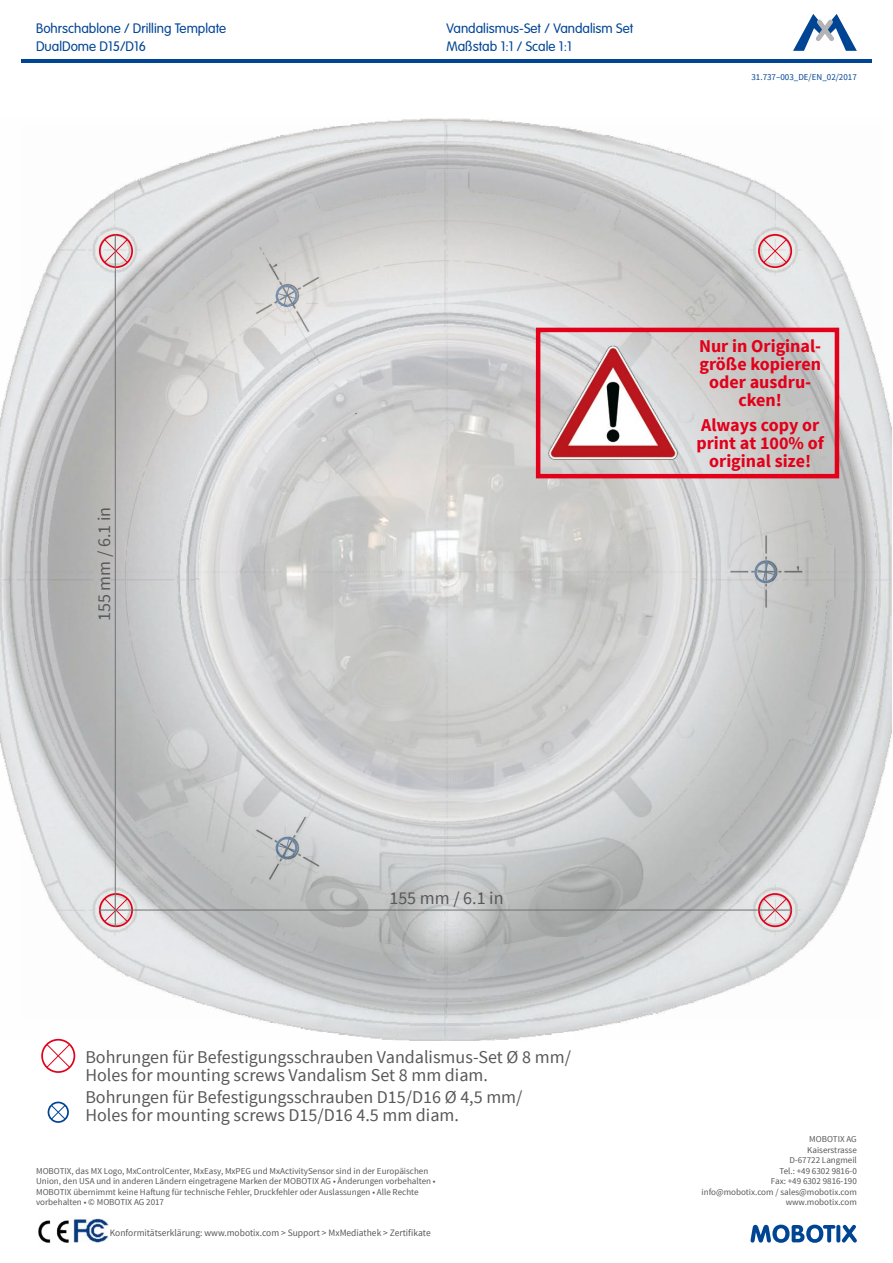
<style>
.page{position:relative;width:893px;height:1263px;background:#fff}
.page>*{position:absolute;margin:0;border:0;box-sizing:border-box;transform-origin:0 0}
.t1{font:18px/18px "Source Sans Pro";color:#58585a}
.t2{font:700 18px/18px "Source Sans Pro";color:#e2001a;text-align:center}
.t3{font:300 13.5px/18px "VAG Rounded LT Pro";color:#004494}
.t4{font:9.75px "Source Sans Pro";color:#58585a}
.t5{font:9px/10.5px "Source Sans Pro";color:#58585a}
.t6{font:9px "Source Sans Pro";color:#004494}
</style>
<div class="page">
<hr style="left:21px;top:60px;width:851px;height:3px;background:#004494">
<svg style="left:793px;top:14px;width:64px;height:37px"></svg>
<img style="left:38px;top:1220px;width:31px;height:23px">
<img style="left:74px;top:1219px;width:34px;height:23px">
<svg style="left:750px;top:1224px;width:85px;height:19px"></svg>
<svg style="left:836px;top:1225px;width:4px;height:17px"></svg>
<svg style="left:842px;top:1225px;width:15px;height:17px"></svg>
<div style="left:41px;top:1039px;width:34px;height:34px;border:2px solid #e2001a;border-radius:50%"></div>
<svg style="left:47px;top:1044px;width:23px;height:23px"></svg>
<div style="left:48px;top:1101px;width:21px;height:22px;border:2px solid #004494;border-radius:50%"></div>
<svg style="left:51px;top:1105px;width:15px;height:15px"></svg>
<img style="left:0;top:118px;width:892px;height:923px">
<div style="left:99px;top:893px;width:34px;height:34px;border:2px solid #e2001a;border-radius:50%"></div>
<svg style="left:104px;top:898px;width:24px;height:24px"></svg>
<div style="left:758px;top:893px;width:34px;height:34px;border:2px solid #e2001a;border-radius:50%"></div>
<svg style="left:763px;top:898px;width:24px;height:24px"></svg>
<div style="left:99px;top:234px;width:34px;height:34px;border:2px solid #e2001a;border-radius:50%"></div>
<svg style="left:104px;top:239px;width:24px;height:24px"></svg>
<div style="left:758px;top:234px;width:34px;height:34px;border:2px solid #e2001a;border-radius:50%"></div>
<svg style="left:763px;top:239px;width:24px;height:24px"></svg>
<hr style="left:99px;top:910px;width:693px;height:1px;background:#707172">
<hr style="left:115px;top:234px;width:1px;height:693px;background:#707172">
<img style="left:547px;top:345px;width:132px;height:114px">
<div style="left:536px;top:328px;width:303px;height:150px;border:4px solid #e2001a"></div>
<h2 class="t3" style="left:36px;top:20px;width:192px">Bohrschablone / Drilling Template<br>DualDome D15/D16</h2>
<h1 class="t1" style="left:95px;top:621px;width:116px;rotate:-90deg">155 mm / 6.1 in</h1>
<h2 class="t3" style="left:446px;top:20px;width:188px">Vandalismus-Set / Vandalism Set<br>Maßstab 1:1 / Scale 1:1</h2>
<p class="t6" style="left:751px;top:71px;width:107px">31.737–003_DE/EN_02/2017</p>
<h1 class="t2" style="left:699px;top:337px;width:124px">Nur in Original&shy;größe kopieren oder ausdru&shy;cken!</h1>
<h1 class="t2" style="left:696px;top:417px;width:129px">Always copy or print at 100% of original size!</h1>
<h1 class="t1" style="left:389px;top:889px;width:116px">155 mm / 6.1 in</h1>
<h1 class="t1" style="left:85px;top:1048px;width:487px">Bohrungen für Befestigungsschrauben Vandalismus-Set Ø 8 mm/<br>Holes for mounting screws Vandalism Set 8 mm diam.</h1>
<h1 class="t1" style="left:85px;top:1088px;width:439px">Bohrungen für Befestigungsschrauben D15/D16 Ø 4,5 mm/<br>Holes for mounting screws D15/D16 4.5 mm diam.</h1>
<p class="t5" style="left:36px;top:1166px;width:401px">MOBOTIX, das MX Logo, MxControlCenter, MxEasy, MxPEG und MxActivitySensor sind in der Europäischen Union, den USA und in anderen Ländern eingetragene Marken der MOBOTIX AG • Änderungen vorbehalten • MOBOTIX übernimmt keine Haftung für technische Fehler, Druckfehler oder Auslassungen • Alle Rechte vorbehalten • © MOBOTIX AG 2017</p>
<p class="t4" style="left:110px;top:1226px;width:322px">Konformitätserklärung: www.mobotix.com &gt; Support &gt; MxMediathek &gt; Zertifikate</p>
<p class="t5" style="left:701px;top:1134px;width:157px;text-align:right">MOBOTIX AG<br>Kaiserstrasse<br>D-67722 Langmeil<br>Tel.: +49 6302 9816-0<br>Fax: +49 6302 9816-190 info@mobotix.com / sales@mobotix.com www.mobotix.com</p>
</div>
